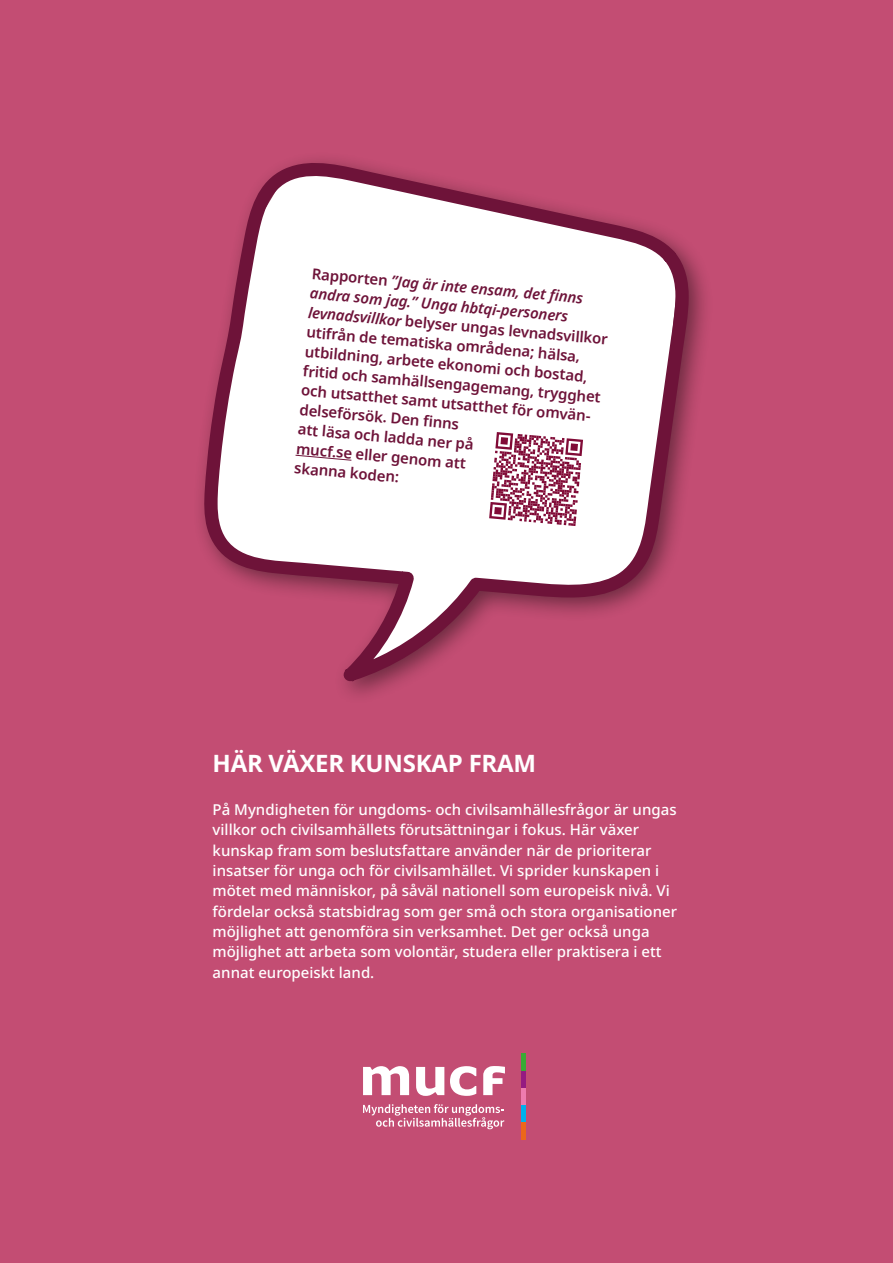
<style>
.page{position:relative;width:893px;height:1263px;background:#c34d73}
.page>*{position:absolute;margin:0;border:0;box-sizing:border-box;transform-origin:0 0}
.RUBRIK-H1-TOC{font:700 24px "Noto Sans";letter-spacing:-.01em;color:#fff}
.BRÖDTEXT-P{font:500 15px/20.4px "Noto Sans";color:#fff}
.RUBRIK-H1-TOC-2{font:600 15px/19.5px "Noto Sans";color:#6e1339}
.s1{font-style:italic}
</style>
<div class="page">
<div style="left:192px;top:151px;width:522px;height:554px;background:#000;opacity:.45"></div>
<svg style="left:201px;top:159px;width:487px;height:981px"></svg>
<svg style="left:295px;top:454px;width:57px;height:7px"></svg>
<svg style="left:484px;top:427px;width:104px;height:104px;background:#d0a5b5"></svg>
<h1 class="RUBRIK-H1-TOC-2" style="left:312px;top:264px;width:303px;rotate:5deg">Rapporten <span class="s1">”Jag är inte ensam, det fi nns andra som jag.” Unga hbtqi-personers levnadsvillkor</span> belyser ungas levnadsvillkor utifrån de tematiska områdena; hälsa, utbildning, arbete ekonomi och bostad, fritid och samhällsengagemang, trygghet och utsatthet samt utsatthet för omvän&shy;delseförsök. Den finns<br>att läsa och ladda ner på<br>mucf.se eller genom att<br>skanna koden:</h1>
<h1 class="RUBRIK-H1-TOC" style="left:213px;top:746px;width:325px">HÄR VÄXER KUNSKAP FRAM</h1>
<p class="BRÖDTEXT-P" style="left:213px;top:799px;width:466px">På Myndigheten för ungdoms- och civilsamhällesfrågor är ungas villkor och civilsamhällets förutsättningar i fokus. Här växer kunskap fram som beslutsfattare använder när de prioriterar insatser för unga och för civilsamhället. Vi sprider kunskapen i mötet med människor, på såväl nationell som europeisk nivå. Vi fördelar också statsbidrag som ger små och stora organisationer möjlighet att genomföra sin verksamhet. Det ger också unga möjlighet att arbeta som volontär, studera eller praktisera i ett annat europeiskt land.</p>
</div>
